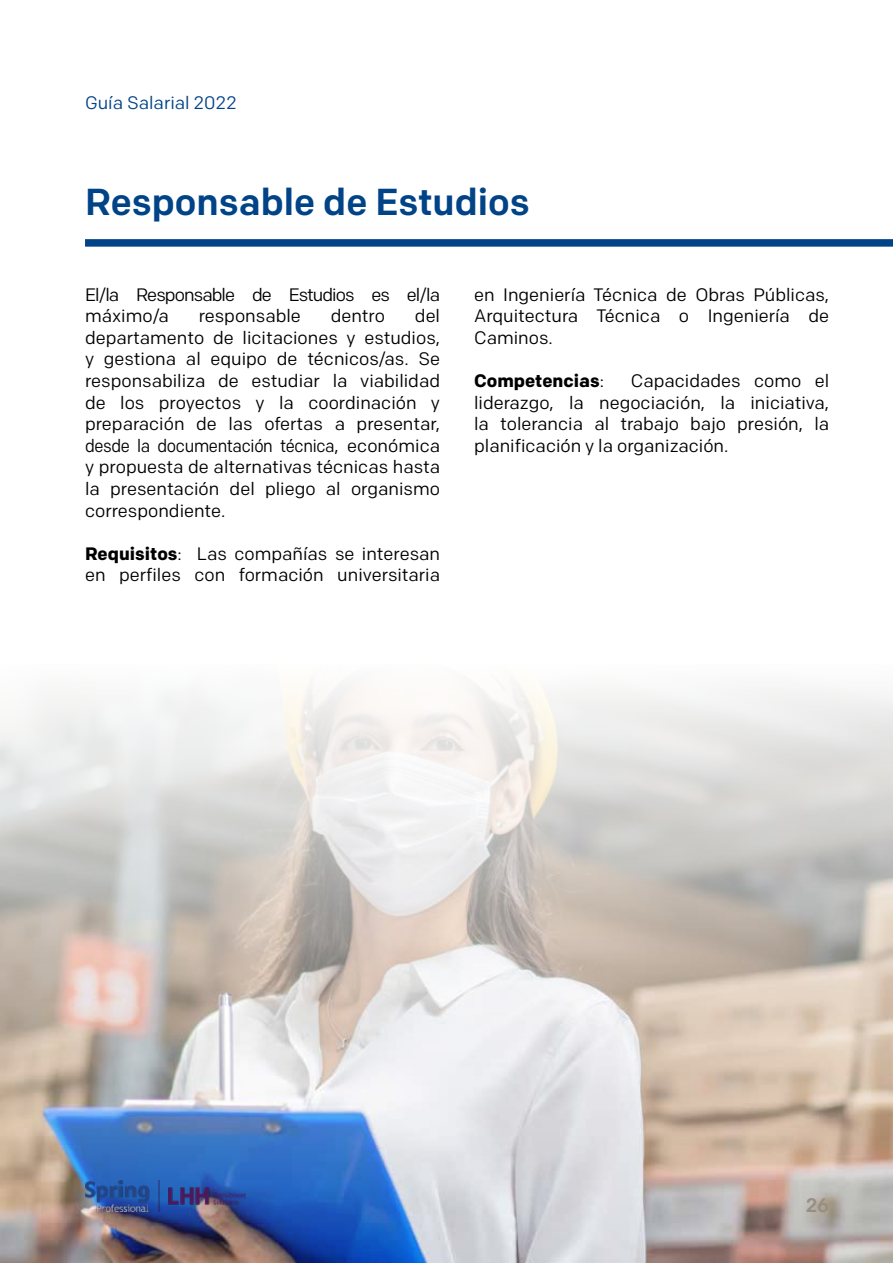
<style>
.page{position:relative;width:893px;height:1263px;background:#fff}
.page>*{position:absolute;margin:0;border:0;box-sizing:border-box;transform-origin:0 0}
.t1{font:500 37.5px "Colfax";color:#004387}
.t2{font:500 19.5px "Colfax";color:#968f86}
.t3{font:18px/21.6px "Colfax";color:#000;text-align:justify}
.t4{font:18px/21.6px "Colfax";letter-spacing:-.05em;color:#000}
.t5{font:18px "Colfax";color:#004387}
.t6{font:700 18px "Colfax";color:#000}
.s1{font-weight:700}
.s2{font-weight:400}
</style>
<div class="page">
<div style="left:85px;top:239px;width:808px;height:8px;background:#004387"></div>
<img style="left:0;top:686px;width:893px;height:577px">
<img style="left:85px;top:1180px;width:161px;height:32px">
<p class="t5" style="left:85px;top:92px;width:153px">Guía Salarial 2022</p>
<h1 class="t1" style="left:85px;top:179px;width:446px">Responsable de Estudios</h1>
<p class="t4" style="left:85px;top:283px;width:357px">El/la Responsable de Estudios es el/la máximo/a</p>
<p class="t3" style="left:85px;top:305px;width:357px;text-indent:330px">del departamento de licitaciones y estudios, y gestiona al equipo de técnicos/as. Se responsabiliza de estudiar la viabilidad de los proyectos y la coordinación y preparación de las ofertas a presentar, desde la documentación técnica, económica y propuesta de alternativas técnicas hasta la presentación del pliego al organismo correspondiente.</p>
<p class="t3" style="left:85px;top:542px;width:357px"><span class="s1">Requisitos</span>: Las compañías se interesan en perfiles con formación universitaria</p>
<p class="t3" style="left:199px;top:305px;width:104px">responsable</p>
<p class="t3" style="left:331px;top:305px;width:56px">dentro</p>
<p class="t3" style="left:474px;top:283px;width:357px">en Ingeniería Técnica de Obras Públicas, Arquitectura Técnica o Ingeniería de Caminos.</p>
<p class="t6" style="left:474px;top:370px;width:131px">Competencias<span class="s2">:</span></p>
<p class="t3" style="left:474px;top:370px;width:357px;text-indent:157px">Capacidades como el liderazgo, la negociación, la iniciativa, la tolerancia al trabajo bajo presión, la planificación y la organización.</p>
<p class="t2" style="left:806px;top:1193px;width:25px">26</p>
</div>
